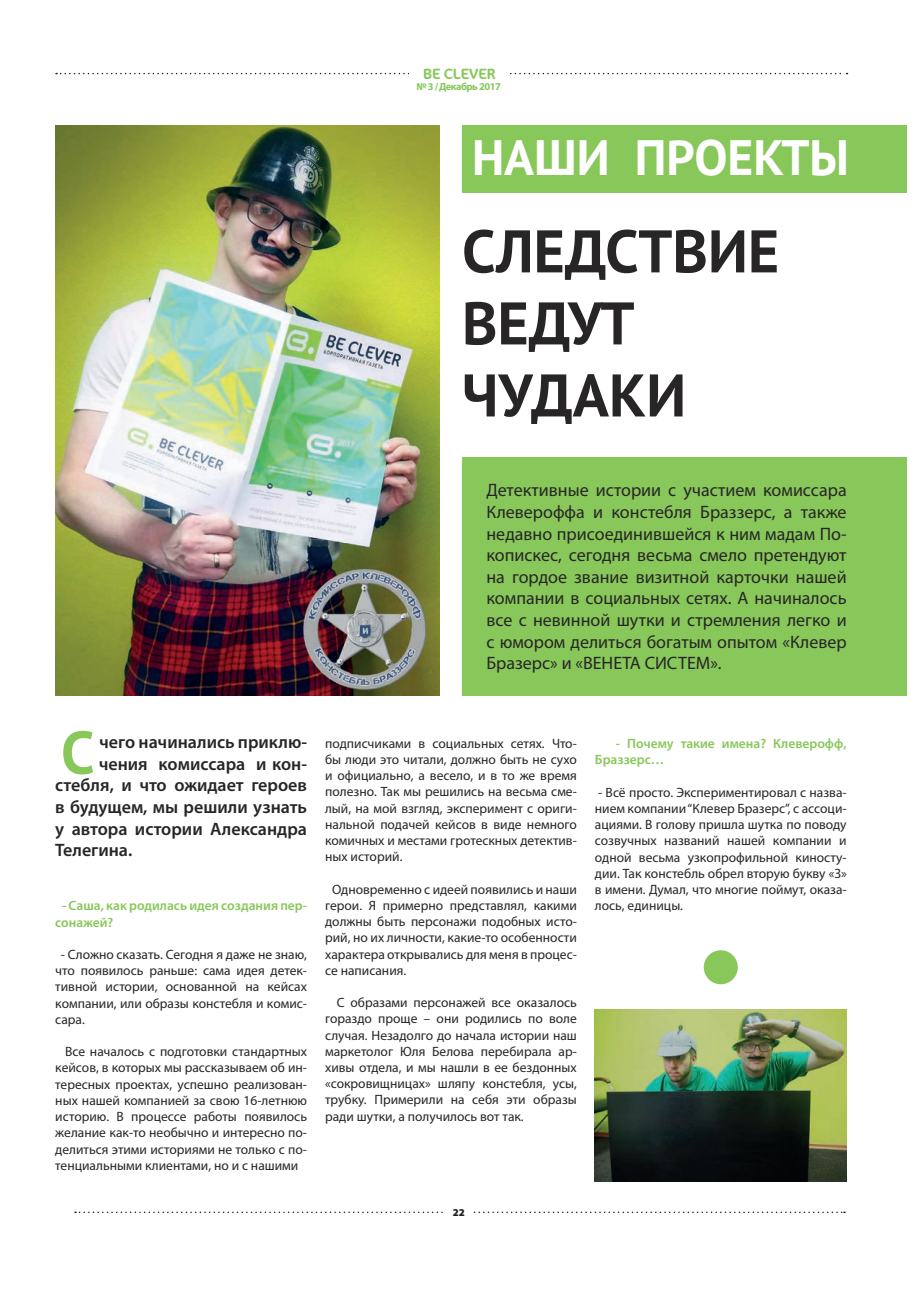
<style>
.page{position:relative;width:919px;height:1289px;background:#fff}
.page>*{position:absolute;margin:0;border:0;box-sizing:border-box;transform-origin:0 0}
.t1{font:700 60px/72px "PT Sans";color:#282526}
.t2{font:700 60px "PT Sans";color:#88c75a}
.t3{font:700 49.5px "PT Sans";color:#fff}
.t4{font:18px/21.6px "Myriad Pro";color:#282526;text-align:justify}
.t5{font:600 18px "Myriad Pro";color:#282526}
.t6{font:15px "Cocon";color:#88c75a}
.t7{font:13.5px/16.2px "Myriad Pro";color:#282526;text-align:justify}
.t8{font:600 13.5px/16.2px "Myriad Pro";color:#88c75a}
.t9{font:700 10.5px "Myriad Pro";letter-spacing:-.05em;color:#88c75a}
.t10{font:900 10.5px "Myriad Pro";color:#231f20}
</style>
<div class="page">
<div style="left:462px;top:125px;width:444px;height:68px;background:#88c75a"></div>
<svg style="left:56px;top:73px;width:791px;height:1px"></svg>
<div style="left:408px;top:65px;width:98px;height:17px;background:#fff"></div>
<svg style="left:75px;top:1211px;width:769px;height:1px"></svg>
<div style="left:445px;top:1204px;width:27px;height:17px;background:#fff"></div>
<div style="left:462px;top:457px;width:444px;height:238px;background:#88c75a"></div>
<img style="left:55px;top:125px;width:384px;height:570px">
<img style="left:595px;top:1009px;width:251px;height:172px">
<div style="left:703px;top:950px;width:34px;height:34px;background:#88c75a;border-radius:50%"></div>
<p class="t6" style="left:423px;top:65px;width:74px">BE CLEVER</p>
<p class="t9" style="left:416px;top:80px;width:86px">№ 3 / Декабрь 2017</p>
<h2 class="t3" style="left:472px;top:125px;width:378px">НАШИ ПРОЕКТЫ</h2>
<h1 class="t1" style="left:462px;top:214px;width:319px">СЛЕДСТВИЕ<br>ВЕДУТ<br>ЧУДАКИ</h1>
<p class="t4" style="left:486px;top:479px;width:362px">Детективные истории с участием комиссара Клевероффа и констебля Браззерс, а также недавно присоединившейся к ним мадам По&shy;копискес, сегодня весьма смело претендуют на гордое звание визитной карточки нашей компании в социальных сетях. А начиналось все с невинной шутки и стремления легко и с юмором делиться богатым опытом «Клевер Бразерс» и «ВЕНЕТА СИСТЕМ».</p>
<h1 class="t2" style="left:61px;top:713px;width:35px">С</h1>
<h3 class="t5" style="left:99px;top:730px;width:209px">чего начинались приклю-</h3>
<h3 class="t5" style="left:99px;top:752px;width:210px">чения комиссара и кон-</h3>
<h3 class="t5" style="left:55px;top:774px;width:253px">стебля, и что ожидает героев</h3>
<h3 class="t5" style="left:55px;top:795px;width:253px">в будущем, мы решили узнать</h3>
<h3 class="t5" style="left:55px;top:817px;width:253px">у автора истории Александра</h3>
<h3 class="t5" style="left:55px;top:838px;width:79px">Телегина.</h3>
<p class="t8" style="left:55px;top:897px;width:253px;text-indent:7px">- Саша, как родилась идея создания пер&shy;сонажей?</p>
<p class="t7" style="left:55px;top:946px;width:253px;text-indent:6px">- Сложно сказать. Сегодня я даже не знаю, что появилось раньше: сама идея детек&shy;тивной истории, основанной на кейсах компании, или образы констебля и комис&shy;сара.</p>
<p class="t7" style="left:55px;top:1043px;width:253px;text-indent:10px">Все началось с подготовки стандартных кейсов, в которых мы рассказываем об ин&shy;тересных проектах, успешно реализован&shy;ных нашей компанией за свою 16-летнюю историю. В процессе работы появилось желание как-то необычно и интересно по&shy;делиться этими историями не только с по&shy;тенциальными клиентами, но и с нашими</p>
<p class="t7" style="left:325px;top:735px;width:253px">подписчиками в социальных сетях. Что&shy;бы люди это читали, должно быть не сухо и официально, а весело, и в то же время полезно. Так мы решились на весьма сме&shy;лый, на мой взгляд, эксперимент с ориги&shy;нальной подачей кейсов в виде немного комичных и местами гротескных детектив&shy;ных историй.</p>
<p class="t7" style="left:325px;top:880px;width:253px;text-indent:7px">Одновременно с идеей появились и наши герои. Я примерно представлял, какими должны быть персонажи подобных исто&shy;рий, но их личности, какие-то особенности характера открывались для меня в процес&shy;се написания.</p>
<p class="t7" style="left:325px;top:994px;width:253px;text-indent:12px">С образами персонажей все оказалось гораздо проще – они родились по воле случая. Незадолго до начала истории наш маркетолог Юля Белова перебирала ар&shy;хивы отдела, и мы нашли в ее бездонных «сокровищницах» шляпу констебля, усы, трубку. Примерили на себя эти образы ради шутки, а получилось вот так.</p>
<p class="t10" style="left:453px;top:1205px;width:14px">22</p>
<p class="t8" style="left:595px;top:735px;width:253px;text-indent:21px">- Почему такие имена? Клеверофф,<br>Браззерс…</p>
<p class="t7" style="left:595px;top:784px;width:253px">- Всё просто. Экспериментировал с назва&shy;нием компании “Клевер Бразерс”, с ассоци&shy;ациями. В голову пришла шутка по поводу созвучных названий нашей компании и одной весьма узкопрофильной киносту&shy;дии. Так констебль обрел вторую букву «З» в имени. Думал, что многие поймут, оказа&shy;лось, единицы.</p>
</div>
